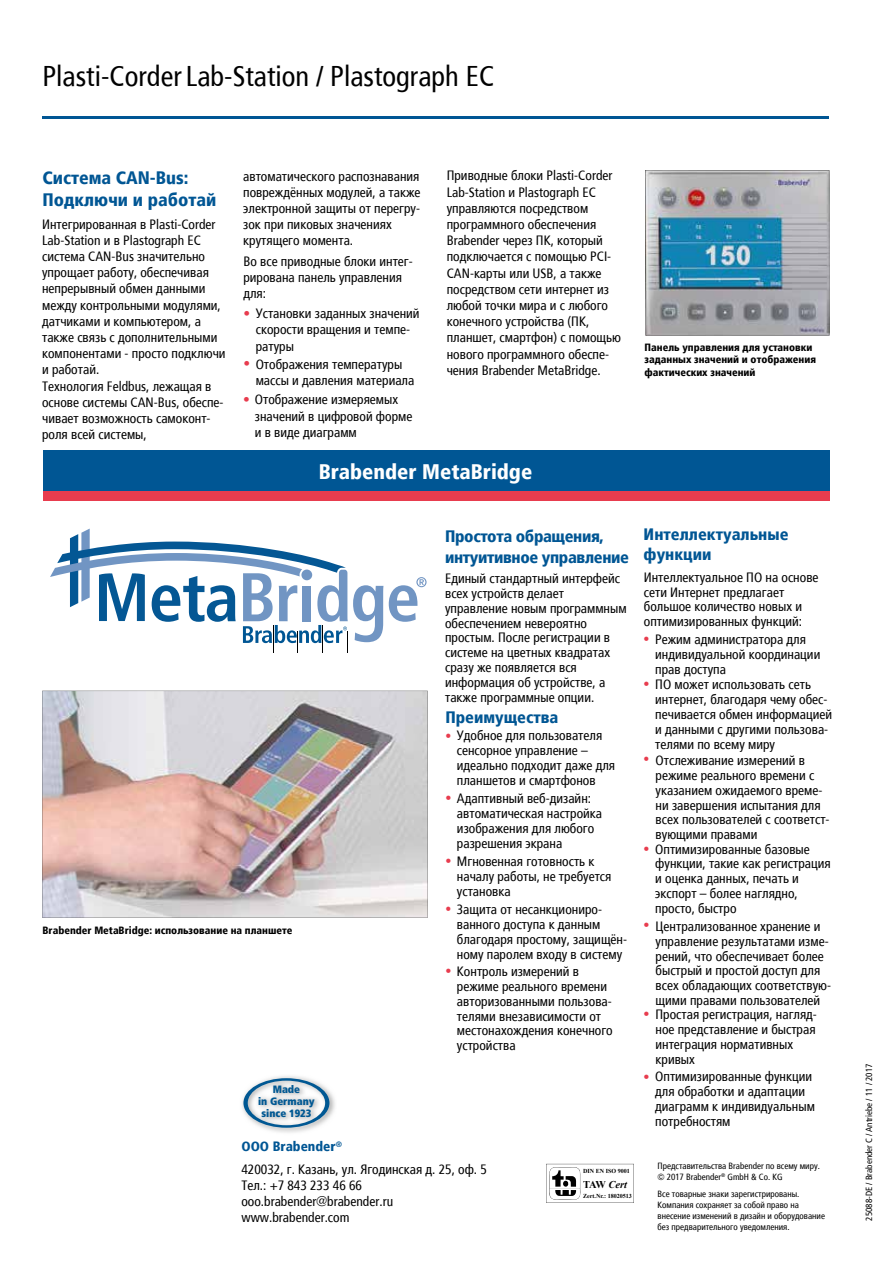
<style>
.page{position:relative;width:893px;height:1263px;background:#fff}
.page>*{position:absolute;margin:0;border:0;box-sizing:border-box;transform-origin:0 0}
.t1{font:condensed 28.5px "Frutiger LTCYR";color:#000}
.t2{font:700 21px "Frutiger LTCYR57 Condensed";color:#fff}
.t3{font:700 18px/21.6px "Frutiger LTCYR57 Condensed";color:#005694}
.t4{font:700 16.5px/20.9px "Frutiger LTCYR57 Condensed";letter-spacing:-.02em;color:#005694}
.t5{font:700 16.5px/19.8px "Frutiger LTCYR57 Condensed";color:#005694}
.t6{font:13.5px/14.9px "Frutiger LTCYR57 Condensed";color:#000}
.t7{font:condensed 13.5px/16.2px "Frutiger LTCYR";color:#000}
.t8{font:900 condensed 10.65px/12.1px "Frutiger LT Std";color:#005893;text-align:center}
.t9{font:700 10.5px/12.6px "Frutiger LTCYR57 Condensed";color:#000}
.t10{font:italic 700 10.35px "Times New Roman";color:#000}
.t11{font:9px/10.8px "Frutiger LTCYR57 Condensed";color:#000}
.t12{font:condensed 9px "Frutiger LT Std";color:#000}
.t13{font:700 6px "Times New Roman";color:#000}
.s1{font-family:"Frutiger LT Std";color:#e83c4e}
.s2{font-size:12px;color:#e83c4e}
.s3{font-family:"Frutiger LTCYR57 Condensed";font-stretch:normal}
.s4{font-family:"Frutiger LTCYR";font-stretch:condensed}
.s5{font-weight:700;color:#005694}
.s6{font-style:normal}
</style>
<div class="page">
<hr style="left:43px;top:117px;width:786px;height:2px;background:#005694">
<img style="left:645px;top:170px;width:184px;height:165px">
<img style="left:242px;top:1076px;width:93px;height:57px">
<svg style="left:243px;top:1078px;width:86px;height:50px"></svg>
<svg style="left:546px;top:1164px;width:88px;height:39px"></svg>
<div style="left:43px;top:450px;width:786px;height:47px;background:#005694"></div>
<div style="left:43px;top:492px;width:786px;height:9px;background:#e83c4e"></div>
<svg style="left:50px;top:529px;width:333px;height:123px"></svg>
<svg style="left:389px;top:577px;width:38px;height:45px"></svg>
<img style="left:42px;top:691px;width:385px;height:227px">
<h1 class="t1" style="left:43px;top:61px;width:453px">Plasti-Corder Lab-Station / Plastograph EC</h1>
<h3 class="t3" style="left:43px;top:167px;width:175px">Система CAN-Bus:<br>Подключи и работай</h3>
<p class="t7" style="left:42px;top:216px;width:185px">Интегрированная в Plasti-Corder<br>Lab-Station и в Plastograph EC система CAN-Bus значительно упрощает работу, обеспечивая непрерывный обмен данными между контрольными модулями, датчиками и компьютером, а также связь с дополнительными компонентами - просто подключи и работай.<br>Технология Feldbus, лежащая в основе системы CAN-Bus, обеспе&shy;чивает возможность самоконт&shy;роля всей системы,</p>
<p class="t7" style="left:243px;top:168px;width:179px">автоматического распознавания повреждённых модулей, а также электронной защиты от перегру&shy;зок при пиковых значениях крутящего момента.</p>
<p class="t7" style="left:243px;top:253px;width:171px">Во все приводные блоки интег&shy;рирована панель управления для:</p>
<p class="t7" style="left:256px;top:306px;width:165px;text-indent:-12px"><span class="s1">•</span> Установки заданных значений скорости вращения и темпе&shy;ратуры</p>
<p class="t7" style="left:256px;top:356px;width:160px;text-indent:-12px"><span class="s1">•</span> Отображения температуры массы и давления материала</p>
<p class="t7" style="left:255px;top:392px;width:159px;text-indent:-12px"><span class="s1">•</span> Отображение измеряемых значений в цифровой форме и в виде диаграмм</p>
<p class="t7" style="left:447px;top:168px;width:176px">Приводные блоки Plasti-Corder<br>Lab-Station и Plastograph EC управляются посредством программного обеспечения<br>Brabender через ПК, который подключается с помощью PCI-<br>CAN-карты или USB, а также посредством сети интернет из любой точки мира и с любого конечного устройства (ПК, планшет, смартфон) с помощью нового программного обеспе&shy;чения Brabender MetaBridge.</p>
<h2 class="t2" style="left:319px;top:460px;width:215px">Brabender MetaBridge</h2>
<p class="t9" style="left:645px;top:341px;width:173px">Панель управления для установки заданных значений и отображения фактических значений</p>
<p class="t9" style="left:43px;top:925px;width:251px">Brabender MetaBridge: использование на планшете</p>
<p class="t8" style="left:258px;top:1083px;width:58px">Made<br>in Germany since 1923</p>
<p class="t4" style="left:445px;top:527px;width:185px">Простота обращения, интуитивное управление</p>
<p class="t6" style="left:445px;top:571px;width:183px">Единый стандартный интерфейс всех устройств делает управление новым программным обеспечением невероятно простым. После регистрации в системе на цветных квадратах сразу же появляется вся информация об устройстве, а также программные опции.</p>
<p class="t5" style="left:445px;top:707px;width:115px">Преимущества</p>
<p class="t6" style="left:445px;top:729px;width:158px"><span class="s2">•</span> Удобное для пользователя</p>
<p class="t7" style="left:457px;top:743px;width:160px;line-height:14.9px"><span class="s3">сенсорное</span> управление – идеально подходит даже для планшетов и смартфонов</p>
<p class="t6" style="left:457px;top:791px;width:147px;text-indent:-12px"><span class="s2">•</span> Адаптивный веб-дизайн: автоматическая настройка изображения для любого разрешения экрана</p>
<p class="t6" style="left:457px;top:854px;width:156px;text-indent:-12px"><span class="s2">•</span> Мгновенная готовность к началу работы, не требуется установка</p>
<p class="t6" style="left:457px;top:902px;width:172px;text-indent:-12px"><span class="s2">•</span> Защита от несанкциониро&shy;ванного доступа к данным благодаря простому, защищён&shy;ному паролем входу в систему</p>
<p class="t6" style="left:457px;top:964px;width:156px;text-indent:-12px"><span class="s2">•</span> Контроль измерений в режиме реального времени авторизованными пользова<span class="s4">-</span></p>
<p class="t7" style="left:457px;top:1009px;width:157px;line-height:14.9px"><span class="s3">телями вне</span>зависимости от местонахождения конечного устройства</p>
<p class="t6" style="left:241px;top:1135px;width:247px;line-height:22.5px"><span class="s5">OOO Brabender</span><sup>®<br></sup>420032, г. Казань, ул. Ягодинская д. 25, оф. 5</p>
<p class="t6" style="left:241px;top:1177px;width:153px;line-height:16.2px">Teл.: +7 843 233 46 66 ooo.brabender@brabender.ru www.brabender.com</p>
<p class="t13" style="left:583px;top:1167px;width:48px">DIN EN ISO 9001</p>
<p class="t10" style="left:583px;top:1177px;width:46px"><span class="s6">TAW</span> Cert</p>
<p class="t13" style="left:583px;top:1192px;width:50px">Zert.Nr.: 18020513</p>
<p class="t5" style="left:644px;top:525px;width:146px">Интеллектуальные функции</p>
<p class="t6" style="left:644px;top:570px;width:176px">Интеллектуальное ПО на основе сети Интернет предлагает большое количество новых и оптимизированных функций:</p>
<p class="t6" style="left:655px;top:632px;width:167px;text-indent:-12px"><span class="s2">•</span> Режим администратора для индивидуальной координации прав доступа</p>
<p class="t6" style="left:655px;top:678px;width:178px;text-indent:-12px"><span class="s2">•</span> ПО может использовать сеть интернет, благодаря чему обес&shy;печивается обмен информацией и данными с другими пользова&shy;телями по всему миру</p>
<p class="t6" style="left:656px;top:753px;width:175px;text-indent:-12px"><span class="s2">•</span> Отслеживание измерений в режиме реального времени с указанием ожидаемого време&shy;ни завершения испытания для всех пользователей с соответст&shy;вующими правами</p>
<p class="t6" style="left:655px;top:842px;width:177px;text-indent:-12px"><span class="s2">•</span> Оптимизированные базовые функции, такие как регистрация и оценка данных, печать и экспорт – более наглядно, просто, быстро</p>
<p class="t6" style="left:656px;top:919px;width:177px;text-indent:-12px"><span class="s2">•</span> Централизованное хранение и управление результатами изме&shy;рений, что обеспечивает более быстрый и простой доступ для всех обладающих соответствую&shy;щими правами пользователей</p>
<p class="t6" style="left:655px;top:1007px;width:163px;text-indent:-12px"><span class="s2">•</span> Простая регистрация, нагляд&shy;ное представление и быстрая интеграция нормативных кривых</p>
<p class="t6" style="left:655px;top:1070px;width:161px;text-indent:-12px"><span class="s2">•</span> Оптимизированные функции для обработки и адаптации диаграмм к индивидуальным потребностям</p>
<p class="t11" style="left:657px;top:1161px;width:164px">Представительства Brabender по всему миру. © 2017 Brabender<sup>®</sup> GmbH &amp; Co. KG</p>
<p class="t11" style="left:657px;top:1189px;width:169px">Все товарные знаки зарегистрированы.<br>Компания сохраняет за собой право на внесение изменений в дизайн и оборудование без предварительного уведомления.</p>
<p class="t12" style="left:864px;top:1220px;width:158px;rotate:-90deg">25088-DE / Brabender C / Antriebe / 11 / 2017</p>
</div>
